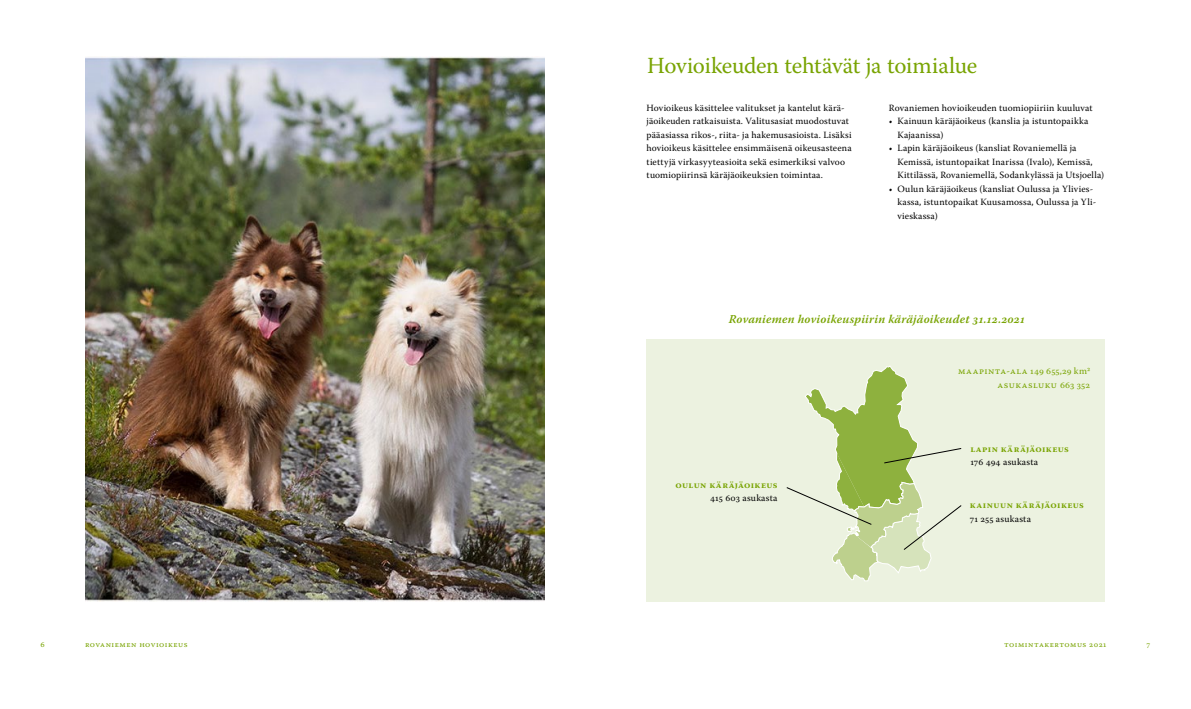
<style>
.page{position:relative;width:1191px;height:709px;background:#fff}
.page>*{position:absolute;margin:0;border:0;box-sizing:border-box;transform-origin:0 0}
.t1{font:23px "Warnock Pro";letter-spacing:-.015em;color:#79a403}
.t2{font:italic 600 12px "Warnock Pro";letter-spacing:.015em;color:#79a403}
.t3{font:9.5px/13.5px "Warnock Pro";letter-spacing:.02em;color:#000}
.t4{font:700 9.5px "Warnock Pro";letter-spacing:.05em;color:#79a403}
.t5{font:9.5px/13.5px "Warnock Pro Capt";letter-spacing:.055em;color:#79a403;text-align:right}
.t6{font:8px "Warnock Pro Capt";letter-spacing:.06em;color:#79a403}
.t7{font:8px "Warnock Pro";color:#79a403}
.s1{font-family:"Warnock Pro"}
</style>
<div class="page">
<div style="left:646px;top:339px;width:459px;height:262px;background:#ecf2e0"></div>
<svg style="left:786px;top:366px;width:176px;height:215px"></svg>
<img style="left:85px;top:57px;width:459px;height:544px">
<h1 class="t1" style="left:647px;top:51px;width:331px">Hovioikeuden tehtävät ja toimialue</h1>
<p class="t3" style="left:889px;top:101px;width:205px">Rovaniemen hovioikeuden tuomiopiiriin kuuluvat</p>
<p class="t3" style="left:897px;top:114px;width:192px;text-indent:-9px">• Kainuun käräjäoikeus (kanslia ja istuntopaikka<br>Kajaanissa)</p>
<p class="t3" style="left:897px;top:141px;width:208px;text-indent:-9px">• Lapin käräjäoikeus (kansliat Rovaniemellä ja<br>Kemissä, istuntopaikat Inarissa (Ivalo), Kemissä,<br>Kittilässä, Rovaniemellä, Sodankylässä ja Utsjoella)</p>
<p class="t3" style="left:897px;top:182px;width:200px;text-indent:-9px">• Oulun käräjäoikeus (kansliat Oulussa ja Ylivies&shy;kassa, istuntopaikat Kuusamossa, Oulussa ja Yli&shy;vieskassa)</p>
<p class="t3" style="left:646px;top:101px;width:207px">Hovioikeus käsittelee valitukset ja kantelut kärä&shy;jäoikeuden ratkaisuista. Valitusasiat muodostuvat pääasiassa rikos-, riita- ja hakemusasioista. Lisäksi hovioikeus käsittelee ensimmäisenä oikeusasteena tiettyjä virkasyyteasioita sekä esimerkiksi valvoo tuomiopiirinsä käräjäoikeuksien toimintaa.</p>
<p class="t2" style="left:729px;top:312px;width:297px">Rovaniemen hovioikeuspiirin käräjäoikeudet 31.12.2021</p>
<p class="t5" style="left:958px;top:364px;width:133px">Maapinta-ala <span class="s1">149 655,29 km2<br></span>Asukasluku <span class="s1">663 352</span></p>
<p class="t4" style="left:675px;top:479px;width:104px">Oulun käräjäoikeus</p>
<p class="t3" style="left:710px;top:491px;width:69px">415 603 asukasta</p>
<p class="t4" style="left:970px;top:443px;width:100px">Lapin Käräjäoikeus</p>
<p class="t3" style="left:970px;top:455px;width:69px">176 494 asukasta</p>
<p class="t4" style="left:970px;top:499px;width:116px">kainuun käräjäoikeus</p>
<p class="t3" style="left:970px;top:512px;width:63px">71 255 asukasta</p>
<p class="t6" style="left:40px;top:639px;width:6px">6</p>
<p class="t6" style="left:85px;top:639px;width:104px">Rovaniemen Hovioikeus</p>
<p class="t6" style="left:1004px;top:639px;width:104px">toimintakertomus 2021</p>
<p class="t7" style="left:1146px;top:639px;width:5px">7</p>
</div>
